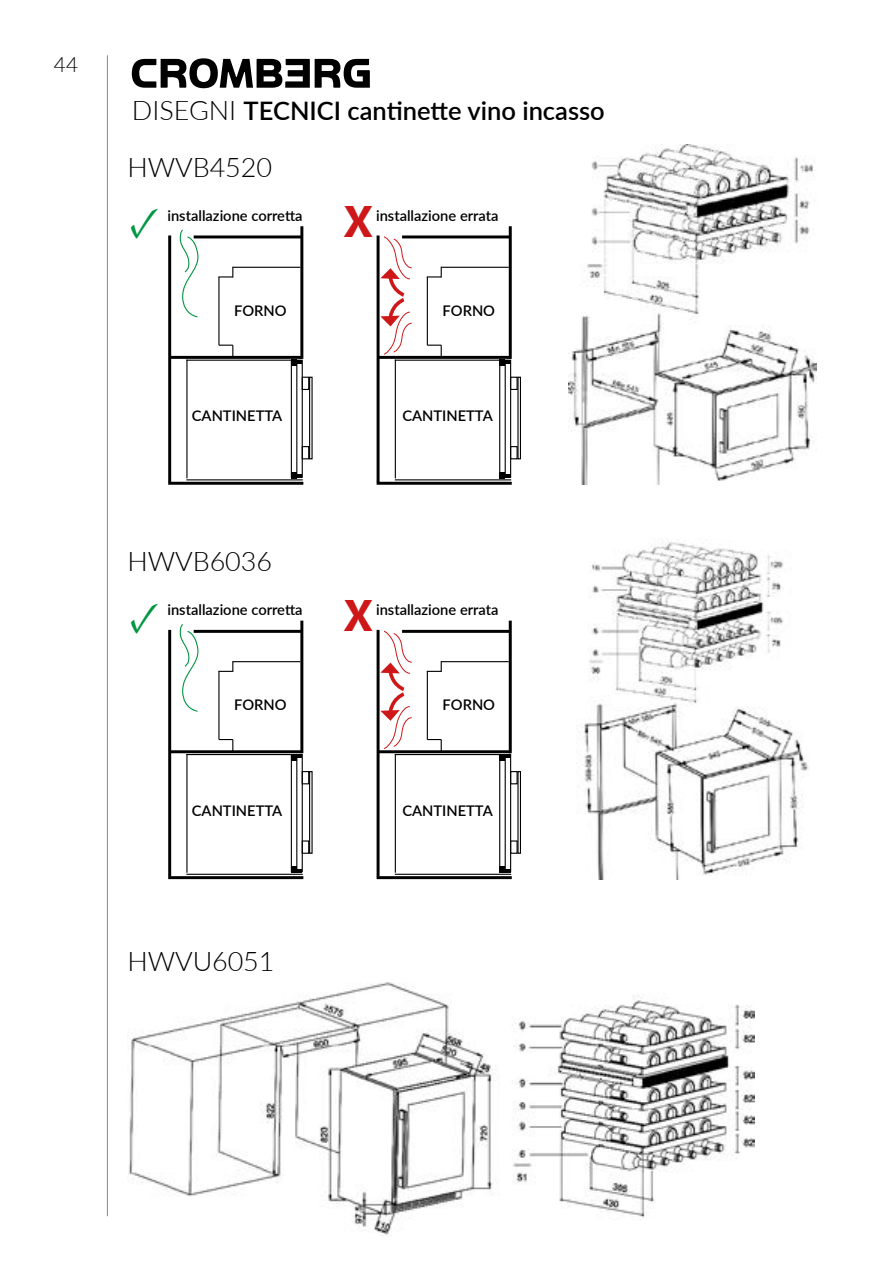
<style>
.page{position:relative;width:893px;height:1263px;background:#fff}
.page>*{position:absolute;margin:0;border:0;box-sizing:border-box;transform-origin:0 0}
.t1{font:44.1px "Minion Pro";color:#009641}
.t2{font:700 44.1px "Ebrima";color:#cd1719}
.t3{font:300 27px "Lato";letter-spacing:-.005em;color:#000}
.t4{font:600 25.5px "Lato";color:#000}
.t5{font:300 21px "Lato";color:#000}
.t6{font:600 14.7px "Lato";color:#000}
.s1{font-weight:300;font-size:27px}
</style>
<div class="page">
<hr style="left:107px;top:55px;width:1px;height:1161px;background:#878787">
<svg style="left:132px;top:58px;width:238px;height:30px"></svg>
<img style="left:568px;top:145px;width:249px;height:340px">
<img style="left:576px;top:542px;width:233px;height:337px">
<img style="left:128px;top:982px;width:626px;height:253px">
<hr style="left:194px;top:630px;width:108px;height:3px;background:#000">
<hr style="left:170px;top:750px;width:132px;height:3px;background:#000">
<hr style="left:168px;top:630px;width:3px;height:246px;background:#000">
<hr style="left:168px;top:876px;width:135px;height:3px;background:#000">
<hr style="left:300px;top:621px;width:3px;height:132px;background:#000">
<hr style="left:233px;top:661px;width:67px;height:1px;background:#000">
<hr style="left:218px;top:671px;width:1px;height:68px;background:#000">
<svg style="left:218px;top:661px;width:15px;height:11px"></svg>
<svg style="left:219px;top:739px;width:14px;height:12px"></svg>
<svg style="left:180px;top:624px;width:20px;height:88px"></svg>
<hr style="left:186px;top:874px;width:117px;height:1px;background:#000">
<hr style="left:186px;top:754px;width:115px;height:1px;background:#000">
<hr style="left:186px;top:754px;width:1px;height:119px;background:#000">
<hr style="left:302px;top:754px;width:1px;height:118px;background:#000">
<hr style="left:296px;top:756px;width:1px;height:115px;background:#000">
<hr style="left:291px;top:754px;width:1px;height:118px;background:#000">
<hr style="left:291px;top:754px;width:11px;height:4px;background:#000">
<div style="left:291px;top:754px;width:6px;height:7px;background:#000"></div>
<hr style="left:291px;top:869px;width:11px;height:4px;background:#000">
<div style="left:291px;top:866px;width:6px;height:7px;background:#000"></div>
<div style="left:302px;top:771px;width:7px;height:13px;border:1px solid #000"></div>
<div style="left:302px;top:840px;width:7px;height:14px;border:1px solid #000"></div>
<div style="left:309px;top:771px;width:4px;height:83px;border:1px solid #000"></div>
<hr style="left:402px;top:630px;width:108px;height:3px;background:#000">
<hr style="left:378px;top:750px;width:132px;height:3px;background:#000">
<hr style="left:377px;top:630px;width:3px;height:246px;background:#000">
<hr style="left:377px;top:876px;width:135px;height:3px;background:#000">
<hr style="left:509px;top:621px;width:3px;height:132px;background:#000">
<hr style="left:441px;top:661px;width:68px;height:1px;background:#000">
<hr style="left:427px;top:671px;width:1px;height:68px;background:#000">
<svg style="left:427px;top:661px;width:15px;height:11px"></svg>
<svg style="left:427px;top:739px;width:15px;height:12px"></svg>
<hr style="left:395px;top:874px;width:116px;height:1px;background:#000">
<hr style="left:395px;top:754px;width:115px;height:1px;background:#000">
<hr style="left:395px;top:754px;width:1px;height:119px;background:#000">
<hr style="left:510px;top:754px;width:1px;height:118px;background:#000">
<hr style="left:505px;top:756px;width:1px;height:115px;background:#000">
<hr style="left:499px;top:754px;width:1px;height:118px;background:#000">
<hr style="left:500px;top:754px;width:10px;height:4px;background:#000">
<svg style="left:500px;top:758px;width:5px;height:3px"></svg>
<hr style="left:500px;top:869px;width:10px;height:4px;background:#000">
<svg style="left:500px;top:866px;width:5px;height:3px"></svg>
<div style="left:510px;top:771px;width:8px;height:13px;border:1px solid #000"></div>
<div style="left:510px;top:840px;width:8px;height:14px;border:1px solid #000"></div>
<div style="left:517px;top:771px;width:4px;height:83px;border:1px solid #000"></div>
<svg style="left:380px;top:630px;width:32px;height:119px"></svg>
<hr style="left:194px;top:235px;width:108px;height:3px;background:#000">
<hr style="left:170px;top:356px;width:132px;height:3px;background:#000">
<hr style="left:168px;top:235px;width:3px;height:247px;background:#000">
<hr style="left:168px;top:482px;width:135px;height:3px;background:#000">
<hr style="left:300px;top:226px;width:3px;height:133px;background:#000">
<hr style="left:233px;top:267px;width:67px;height:1px;background:#000">
<hr style="left:218px;top:277px;width:1px;height:68px;background:#000">
<svg style="left:218px;top:267px;width:15px;height:10px"></svg>
<svg style="left:219px;top:345px;width:14px;height:11px"></svg>
<svg style="left:180px;top:229px;width:20px;height:89px"></svg>
<hr style="left:186px;top:479px;width:117px;height:1px;background:#000">
<hr style="left:186px;top:360px;width:115px;height:1px;background:#000">
<hr style="left:186px;top:360px;width:1px;height:118px;background:#000">
<hr style="left:302px;top:360px;width:1px;height:118px;background:#000">
<hr style="left:296px;top:362px;width:1px;height:114px;background:#000">
<hr style="left:291px;top:360px;width:1px;height:118px;background:#000">
<svg style="left:292px;top:360px;width:10px;height:6px"></svg>
<hr style="left:291px;top:474px;width:11px;height:4px;background:#000">
<div style="left:302px;top:377px;width:7px;height:13px;border:1px solid #000"></div>
<div style="left:302px;top:446px;width:7px;height:13px;border:1px solid #000"></div>
<div style="left:309px;top:377px;width:4px;height:82px;border:1px solid #000"></div>
<hr style="left:402px;top:235px;width:108px;height:3px;background:#000">
<hr style="left:378px;top:356px;width:132px;height:3px;background:#000">
<hr style="left:377px;top:235px;width:3px;height:247px;background:#000">
<hr style="left:377px;top:482px;width:135px;height:3px;background:#000">
<hr style="left:509px;top:226px;width:3px;height:133px;background:#000">
<hr style="left:441px;top:267px;width:68px;height:1px;background:#000">
<hr style="left:427px;top:277px;width:1px;height:68px;background:#000">
<svg style="left:427px;top:267px;width:15px;height:10px"></svg>
<svg style="left:427px;top:345px;width:15px;height:11px"></svg>
<hr style="left:395px;top:479px;width:116px;height:1px;background:#000">
<hr style="left:395px;top:360px;width:115px;height:1px;background:#000">
<hr style="left:395px;top:360px;width:1px;height:118px;background:#000">
<hr style="left:510px;top:360px;width:1px;height:118px;background:#000">
<hr style="left:505px;top:362px;width:1px;height:114px;background:#000">
<hr style="left:499px;top:360px;width:1px;height:118px;background:#000">
<svg style="left:500px;top:361px;width:10px;height:5px"></svg>
<hr style="left:500px;top:474px;width:10px;height:4px;background:#000">
<div style="left:510px;top:377px;width:8px;height:13px;border:1px solid #000"></div>
<div style="left:510px;top:446px;width:8px;height:13px;border:1px solid #000"></div>
<div style="left:517px;top:377px;width:4px;height:82px;border:1px solid #000"></div>
<svg style="left:380px;top:235px;width:32px;height:121px"></svg>
<h3 class="t5" style="left:54px;top:50px;width:26px">44</h3>
<h3 class="t4" style="left:132px;top:92px;width:474px"><span class="s1">DISEGNI</span> TECNICI cantinette vino incasso</h3>
<h2 class="t3" style="left:128px;top:148px;width:146px">HWVB4520</h2>
<h1 class="t1" style="left:130px;top:193px;width:32px">✓</h1>
<p class="t6" style="left:167px;top:205px;width:137px">installazione corretta</p>
<p class="t6" style="left:234px;top:300px;width:54px">FORNO</p>
<p class="t6" style="left:192px;top:405px;width:92px">CANTINETTA</p>
<h1 class="t2" style="left:344px;top:187px;width:30px">X</h1>
<p class="t6" style="left:376px;top:205px;width:124px">installazione errata</p>
<p class="t6" style="left:443px;top:300px;width:54px">FORNO</p>
<p class="t6" style="left:402px;top:405px;width:92px">CANTINETTA</p>
<h2 class="t3" style="left:128px;top:543px;width:146px">HWVB6036</h2>
<h1 class="t1" style="left:130px;top:587px;width:32px">✓</h1>
<p class="t6" style="left:167px;top:599px;width:137px">installazione corretta</p>
<h1 class="t2" style="left:344px;top:581px;width:30px">X</h1>
<p class="t6" style="left:376px;top:599px;width:124px">installazione errata</p>
<p class="t6" style="left:234px;top:694px;width:54px">FORNO</p>
<p class="t6" style="left:443px;top:694px;width:54px">FORNO</p>
<p class="t6" style="left:192px;top:799px;width:92px">CANTINETTA</p>
<p class="t6" style="left:402px;top:799px;width:92px">CANTINETTA</p>
<h2 class="t3" style="left:128px;top:943px;width:148px">HWVU6051</h2>
</div>
